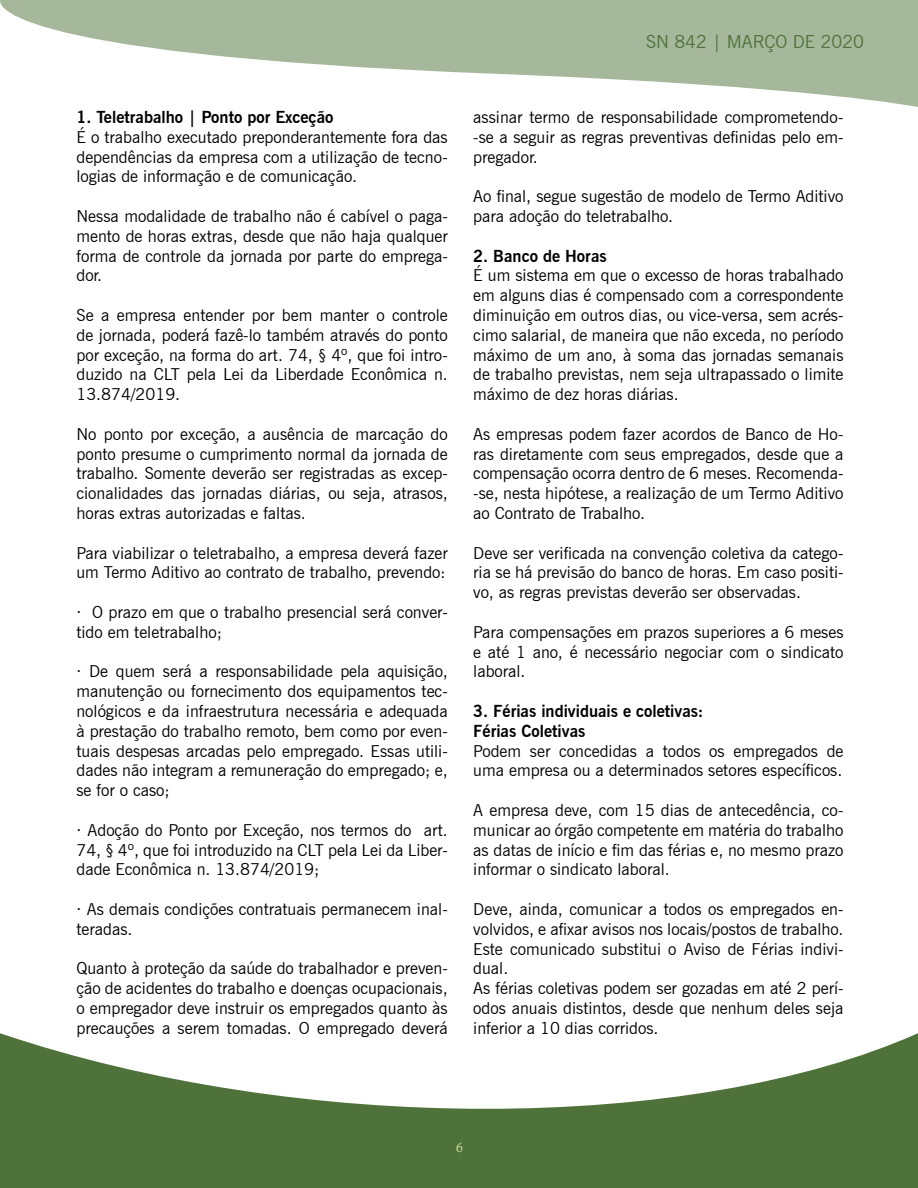
<style>
.page{position:relative;width:918px;height:1188px;background:#fff}
.page>*{position:absolute;margin:0;border:0;box-sizing:border-box;transform-origin:0 0}
.t1{font:18px "News Gothic BT";color:#4e723a}
.t2{font:16.5px/19.8px "News Gothic BT";color:#000;text-align:justify}
.t3{font:700 16.5px/19.8px "News Gothic BT";color:#000}
.t4{font:13.5px "Calisto";color:#c1da96}
</style>
<div class="page">
<svg style="left:0;top:1033px;width:918px;height:155px;fill:#4e723a"></svg>
<svg style="left:0;top:0;width:918px;height:107px;fill:#a6b89c"></svg>
<p class="t3" style="left:76px;top:107px;width:258px">1. Teletrabalho | Ponto por Exceção</p>
<p class="t2" style="left:76px;top:127px;width:373px">É o trabalho executado preponderantemente fora das dependências da empresa com a utilização de tecno&shy;logias de informação e de comunicação.</p>
<p class="t2" style="left:76px;top:206px;width:373px">Nessa modalidade de trabalho não é cabível o paga&shy;mento de horas extras, desde que não haja qualquer forma de controle da jornada por parte do emprega&shy;dor.</p>
<p class="t2" style="left:76px;top:305px;width:373px">Se a empresa entender por bem manter o controle de jornada, poderá fazê-lo também através do ponto por exceção, na forma do art. 74, § 4º, que foi intro&shy;duzido na CLT pela Lei da Liberdade Econômica n.<br>13.874/2019.</p>
<p class="t2" style="left:76px;top:424px;width:373px">No ponto por exceção, a ausência de marcação do ponto presume o cumprimento normal da jornada de trabalho. Somente deverão ser registradas as excep&shy;cionalidades das jornadas diárias, ou seja, atrasos, horas extras autorizadas e faltas.</p>
<p class="t2" style="left:76px;top:543px;width:373px">Para viabilizar o teletrabalho, a empresa deverá fazer um Termo Aditivo ao contrato de trabalho, prevendo:</p>
<p class="t2" style="left:76px;top:602px;width:373px">· O prazo em que o trabalho presencial será conver&shy;tido em teletrabalho;</p>
<p class="t2" style="left:76px;top:661px;width:373px">· De quem será a responsabilidade pela aquisição, manutenção ou fornecimento dos equipamentos tec&shy;nológicos e da infraestrutura necessária e adequada à prestação do trabalho remoto, bem como por even&shy;tuais despesas arcadas pelo empregado. Essas utili&shy;dades não integram a remuneração do empregado; e, se for o caso;</p>
<p class="t2" style="left:76px;top:820px;width:373px">· Adoção do Ponto por Exceção, nos termos do art.<br>74, § 4º, que foi introduzido na CLT pela Lei da Liber&shy;dade Econômica n. 13.874/2019;</p>
<p class="t2" style="left:76px;top:899px;width:373px">· As demais condições contratuais permanecem inal&shy;teradas.</p>
<p class="t2" style="left:76px;top:958px;width:373px">Quanto à proteção da saúde do trabalhador e preven&shy;ção de acidentes do trabalho e doenças ocupacionais, o empregador deve instruir os empregados quanto às precauções a serem tomadas. O empregado deverá</p>
<p class="t1" style="left:646px;top:31px;width:219px">SN 842 | MARÇO DE 2020</p>
<p class="t2" style="left:473px;top:107px;width:372px">assinar termo de responsabilidade comprometendo--se a seguir as regras preventivas definidas pelo em&shy;pregador.</p>
<p class="t2" style="left:473px;top:186px;width:372px">Ao final, segue sugestão de modelo de Termo Aditivo para adoção do teletrabalho.</p>
<p class="t3" style="left:473px;top:246px;width:135px">2. Banco de Horas</p>
<p class="t2" style="left:473px;top:265px;width:372px">É um sistema em que o excesso de horas trabalhado em alguns dias é compensado com a correspondente diminuição em outros dias, ou vice-versa, sem acrés&shy;cimo salarial, de maneira que não exceda, no período máximo de um ano, à soma das jornadas semanais de trabalho previstas, nem seja ultrapassado o limite máximo de dez horas diárias.</p>
<p class="t2" style="left:473px;top:424px;width:372px">As empresas podem fazer acordos de Banco de Ho&shy;ras diretamente com seus empregados, desde que a compensação ocorra dentro de 6 meses. Recomenda--se, nesta hipótese, a realização de um Termo Aditivo ao Contrato de Trabalho.</p>
<p class="t2" style="left:473px;top:543px;width:372px">Deve ser verificada na convenção coletiva da catego&shy;ria se há previsão do banco de horas. Em caso positi&shy;vo, as regras previstas deverão ser observadas.</p>
<p class="t2" style="left:473px;top:622px;width:372px">Para compensações em prazos superiores a 6 meses e até 1 ano, é necessário negociar com o sindicato laboral.</p>
<p class="t3" style="left:473px;top:701px;width:232px">3. Férias individuais e coletivas:<br>Férias Coletivas</p>
<p class="t2" style="left:473px;top:741px;width:372px">Podem ser concedidas a todos os empregados de uma empresa ou a determinados setores específicos.</p>
<p class="t2" style="left:473px;top:800px;width:372px">A empresa deve, com 15 dias de antecedência, co&shy;municar ao órgão competente em matéria do trabalho as datas de início e fim das férias e, no mesmo prazo informar o sindicato laboral.</p>
<p class="t2" style="left:473px;top:899px;width:372px;text-align:left">Deve, ainda, comunicar a todos os empregados en&shy;volvidos, e afixar avisos nos locais/postos de trabalho.<br>Este comunicado substitui o Aviso de Férias indivi&shy;dual.<br>As férias coletivas podem ser gozadas em até 2 perí&shy;odos anuais distintos, desde que nenhum deles seja inferior a 10 dias corridos.</p>
<p class="t4" style="left:456px;top:1140px;width:8px">6</p>
</div>
